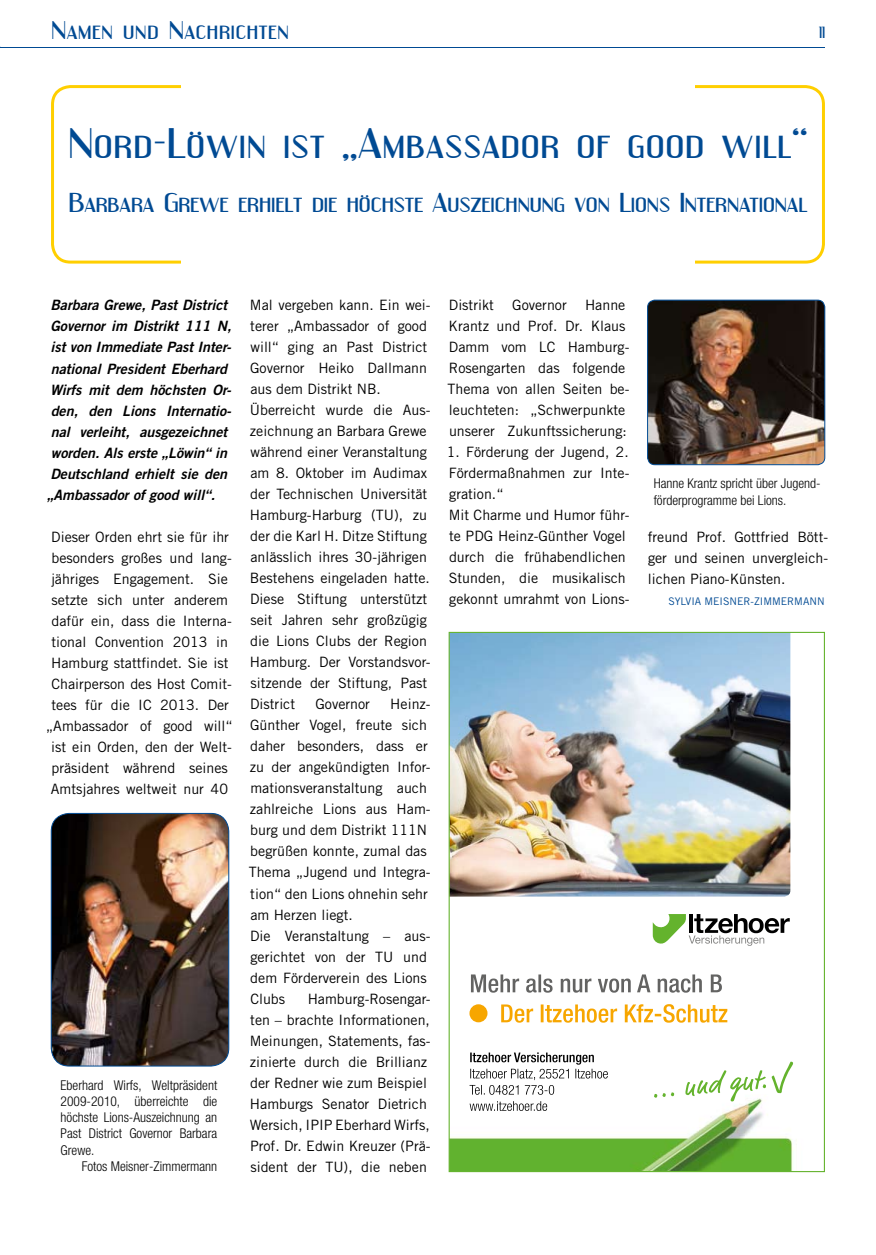
<style>
.page{position:relative;width:876px;height:1255px;background:#fff}
.page>*{position:absolute;margin:0;border:0;box-sizing:border-box;transform-origin:0 0}
.t1{font:37.5px "Engebrechtre Expanded";color:#004a93}
.t2{font:24px "Engebrechtre Expanded";letter-spacing:-.035em;color:#004a93}
.t3{font:22.5px "Engebrechtre Expanded";color:#004a93}
.t4{font:14.25px/21px "Trade Gothic";color:#000}
.t5{font:italic 14.25px/21px "Trade Gothic Bold Two";color:#000}
.t6{font:14.25px "Engebrechtre";color:#004a93}
.t7{font:300 condensed 13.5px/16.2px "Helvetica Neue";color:#000;text-align:justify}
.t8{font:10.5px "Trade Gothic";color:#004a93}
</style>
<div class="page">
<hr style="left:0;top:47px;width:825px;height:1px;background:#004a93">
<svg style="left:695px;top:85px;width:130px;height:179px"></svg>
<svg style="left:51px;top:85px;width:130px;height:179px"></svg>
<img style="left:451px;top:634px;width:339px;height:262px">
<svg style="left:653px;top:914px;width:137px;height:31px"></svg>
<svg style="left:449px;top:1052px;width:345px;height:119px"></svg>
<svg style="left:501px;top:1004px;width:226px;height:18px"></svg>
<svg style="left:471px;top:974px;width:251px;height:18px"></svg>
<div style="left:469px;top:1004px;width:18px;height:18px;background:#f7a600;border-radius:50%"></div>
<img style="left:51px;top:813px;width:178px;height:252px">
<div style="left:51px;top:813px;width:178px;height:253px;border:1px solid #004a93;border-radius:18px"></div>
<img style="left:648px;top:300px;width:177px;height:164px">
<div style="left:647px;top:300px;width:178px;height:165px;border:1px solid #004a93;border-radius:7px"></div>
<h3 class="t3" style="left:51px;top:17px;width:240px">Namen und Nachrichten</h3>
<p class="t6" style="left:819px;top:24px;width:7px">11</p>
<h1 class="t1" style="left:68px;top:121px;width:741px">Nord-Löwin ist „Ambassador of good will“</h1>
<h2 class="t2" style="left:68px;top:188px;width:741px">Barbara Grewe erhielt die höchste Auszeichnung von Lions International</h2>
<p class="t5" style="left:47px;top:294px;width:186px">Barbara Grewe, Past District<br>Governor im Distrikt 111 N, ist von Immediate Past Inter&shy;national President Eberhard<br>Wirfs mit dem höchsten Or&shy;den, den Lions Internatio&shy;nal verleiht, ausgezeichnet worden. Als erste „Löwin“ in<br>Deutschland erhielt sie den „Ambassador of good will“.</p>
<p class="t4" style="left:46px;top:526px;width:188px;text-align:center">Dieser Orden ehrt sie für ihr besonders großes und lang&shy;jähriges Engagement. Sie setzte sich unter anderem dafür ein, dass die Interna&shy;tional Convention 2013 in<br>Hamburg stattfindet. Sie ist<br>Chairperson des Host Comit&shy;tees für die IC 2013. Der „Ambassador of good will“ ist ein Orden, den der Welt&shy;präsident während seines<br>Amtsjahres weltweit nur 40</p>
<p class="t7" style="left:61px;top:1076px;width:158px">Eberhard Wirfs, Weltpräsident 2009-2010, überreichte die höchste Lions-Auszeichnung an Past District Governor Barbara Grewe.</p>
<p class="t7" style="left:82px;top:1157px;width:137px">Fotos Meisner-Zimmermann</p>
<p class="t4" style="left:250px;top:294px;width:182px">Mal vergeben kann. Ein wei&shy;terer „Ambassador of good will“ ging an Past District<br>Governor Heiko Dallmann aus dem Distrikt NB.<br>Ü berreicht wurde die Aus&shy;zeichnung an Barbara Grewe während einer Veranstaltung am 8. Oktober im Audimax der Technischen Universität<br>Hamburg-Harburg (TU), zu der die Karl H. Ditze Stiftung anlässlich ihres 30-jährigen<br>Bestehens eingeladen hatte.<br>Diese Stiftung unterstützt seit Jahren sehr großzügig die Lions Clubs der Region<br>Hamburg. Der Vorstandsvor&shy;sitzende der Stiftung, Past<br>District</p>
<p class="t4" style="left:249px;top:693px;width:183px;text-indent:142px">Heinz-<br>Günther Vogel, freute sich daher besonders, dass er zu der angekündigten Infor&shy;mationsveranstaltung auch zahlreiche Lions aus Ham&shy;burg und dem Distrikt 111N begrüßen konnte, zumal das<br>Thema „Jugend und Integra&shy;tion“ den Lions ohnehin sehr am Herzen liegt.<br>Die Veranstaltung – aus&shy;gerichtet von der TU und dem Förderverein des Lions<br>Clubs</p>
<p class="t4" style="left:315px;top:693px;width:56px">Governor</p>
<p class="t4" style="left:250px;top:987px;width:182px;text-indent:58px">Hamburg-Rosengar&shy;ten – brachte Informationen,<br>Meinungen, Statements, fas&shy;zinierte durch die Brillianz der Redner wie zum Beispiel<br>Hamburgs Senator Dietrich<br>Wersich, IPIP Eberhard Wirfs,<br>Prof. Dr. Edwin Kreuzer (Prä&shy;sident der TU), die neben</p>
<p class="t4" style="left:449px;top:294px;width:47px">Distrikt</p>
<p class="t4" style="left:512px;top:294px;width:56px">Governor</p>
<p class="t4" style="left:448px;top:294px;width:183px;text-indent:137px">Hanne<br>Krantz und Prof. Dr. Klaus<br>Damm vom LC Hamburg-<br>Rosengarten das folgende<br>Thema von allen Seiten be&shy;leuchteten: „Schwerpunkte unserer Zukunftssicherung:</p>
<p class="t4" style="left:447px;top:441px;width:184px">1. Förderung der Jugend, 2.<br>Fördermaßnahmen zur Inte&shy;gration.“<br>Mit Charme und Humor führ&shy;te PDG Heinz-Günther Vogel durch die frühabendlichen<br>Stunden, die musikalisch gekonnt umrahmt von Lions-</p>
<p class="t7" style="left:654px;top:475px;width:168px">Hanne Krantz spricht über Jugend&shy;förderprogramme bei Lions.</p>
<p class="t4" style="left:648px;top:526px;width:182px;text-align:justify">freund Prof. Gottfried Bött&shy;ger und seinen unvergleich&shy;lichen Piano-Künsten.</p>
<p class="t8" style="left:668px;top:594px;width:19px">Sylvia</p>
<p class="t8" style="left:704px;top:594px;width:16px">Meisner</p>
<p class="t8" style="left:750px;top:594px;width:18px">-Zimmermann</p>
</div>
